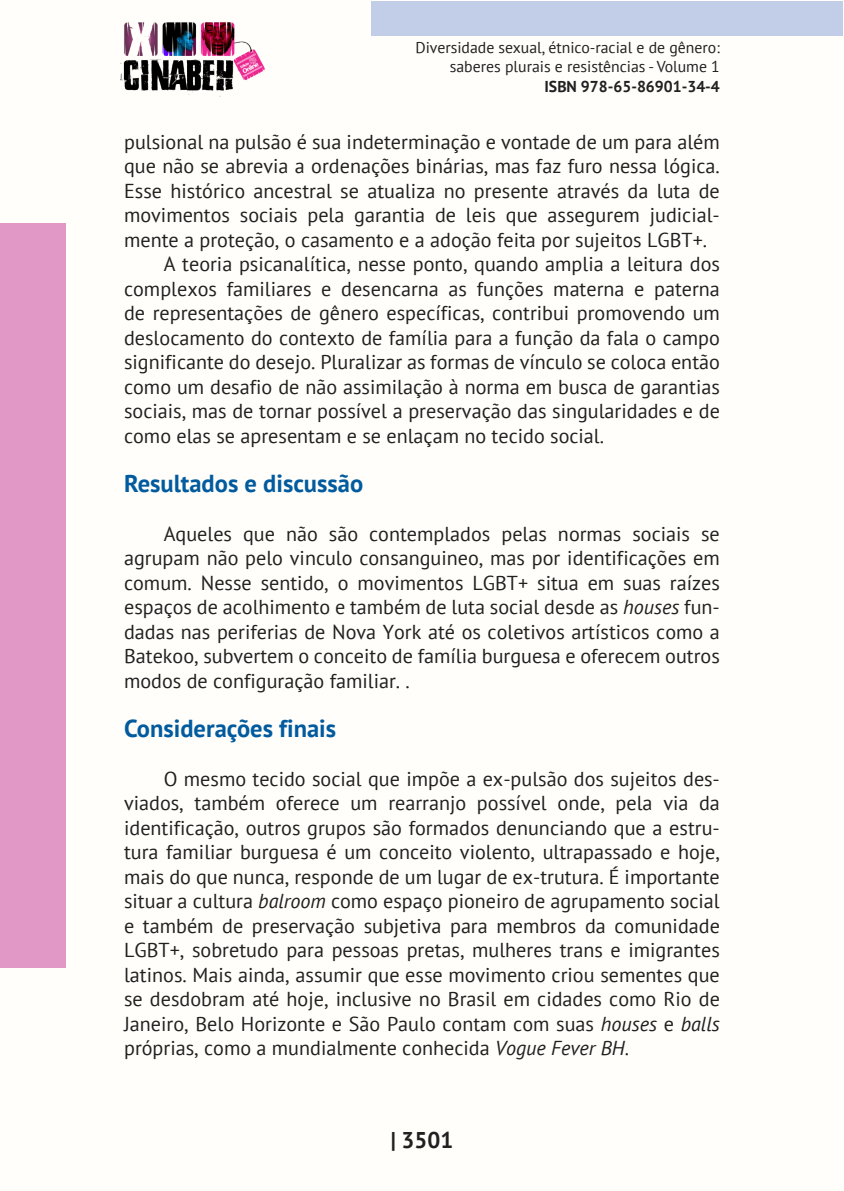
<style>
.page{position:relative;width:844px;height:1191px;background:#fff}
.page>*{position:absolute;margin:0;border:0;box-sizing:border-box;transform-origin:0 0}
._9_SUBTÍTULOS{font:700 24.5px "PT Sans";color:#015b9e}
.t1{font:700 22.75px "PT Sans";color:#231f20}
._8_CORPO{font:20.12px/24.5px "PT Sans";color:#231f20;text-align:justify}
.t2{font:15.75px/18.9px "PT Sans";color:#231f20;text-align:right}
.t3{font:700 15.75px "PT Sans";color:#231f20}
.s1{font-style:italic}
</style>
<div class="page">
<div style="left:0;top:0;width:843px;height:1191px;background:#fffefa"></div>
<div style="left:371px;top:1px;width:471px;height:35px;background:#c2cde7"></div>
<div style="left:0;top:223px;width:65px;height:744px;background:#e198c7"></div>
<img style="left:120px;top:22px;width:144px;height:75px">
<p class="t2" style="left:415px;top:38px;width:306px">Diversidade sexual, étnico-racial e de gênero: saberes plurais e resistências - Volume 1</p>
<p class="t3" style="left:544px;top:76px;width:177px">ISBN 978-65-86901-34-4</p>
<p class="_8_CORPO" style="left:124px;top:129px;width:597px">pulsional na pulsão é sua indeterminação e vontade de um para além que não se abrevia a ordenações binárias, mas faz furo nessa lógica.<br>Esse histórico ancestral se atualiza no presente através da luta de movimentos sociais pela garantia de leis que assegurem judicial&shy;mente a proteção, o casamento e a adoção feita por sujeitos LGBT+.</p>
<p class="_8_CORPO" style="left:124px;top:251px;width:597px;text-indent:40px">A teoria psicanalítica, nesse ponto, quando amplia a leitura dos complexos familiares e desencarna as funções materna e paterna de representações de gênero específicas, contribui promovendo um deslocamento do contexto de família para a função da fala o campo significante do desejo. Pluralizar as formas de vínculo se coloca então como um desafio de não assimilação à norma em busca de garantias sociais, mas de tornar possível a preservação das singularidades e de como elas se apresentam e se enlaçam no tecido social.</p>
<p class="_9_SUBTÍTULOS" style="left:124px;top:467px;width:240px">Resultados e discussão</p>
<p class="_8_CORPO" style="left:124px;top:521px;width:597px;text-indent:40px">Aqueles que não são contemplados pelas normas sociais se agrupam não pelo vinculo consanguineo, mas por identificações em comum. Nesse sentido, o movimentos LGBT+ situa em suas raízes espaços de acolhimento e também de luta social desde as <span class="s1">houses</span> fun&shy;dadas nas periferias de Nova York até os coletivos artísticos como a Batekoo, subvertem o conceito de família burguesa e oferecem outros modos de configuração familiar. .</p>
<p class="_9_SUBTÍTULOS" style="left:124px;top:712px;width:213px">Considerações finais</p>
<p class="_8_CORPO" style="left:124px;top:766px;width:597px;text-indent:40px">O mesmo tecido social que impõe a ex-pulsão dos sujeitos des&shy;viados, também oferece um rearranjo possível onde, pela via da identificação, outros grupos são formados denunciando que a estru&shy;tura familiar burguesa é um conceito violento, ultrapassado e hoje, mais do que nunca, responde de um lugar de ex-trutura. É importante situar a cultura <span class="s1">balroom</span> como espaço pioneiro de agrupamento social e também de preservação subjetiva para membros da comunidade LGBT+, sobretudo para pessoas pretas, mulheres trans e imigrantes latinos. Mais ainda, assumir que esse movimento criou sementes que se desdobram até hoje, inclusive no Brasil em cidades como Rio de Janeiro, Belo Horizonte e São Paulo contam com suas <span class="s1">houses</span> e <span class="s1">balls </span>próprias, como a mundialmente conhecida <span class="s1">Vogue Fever BH</span>.</p>
<p class="t1" style="left:390px;top:1125px;width:64px">| 3501</p>
</div>
